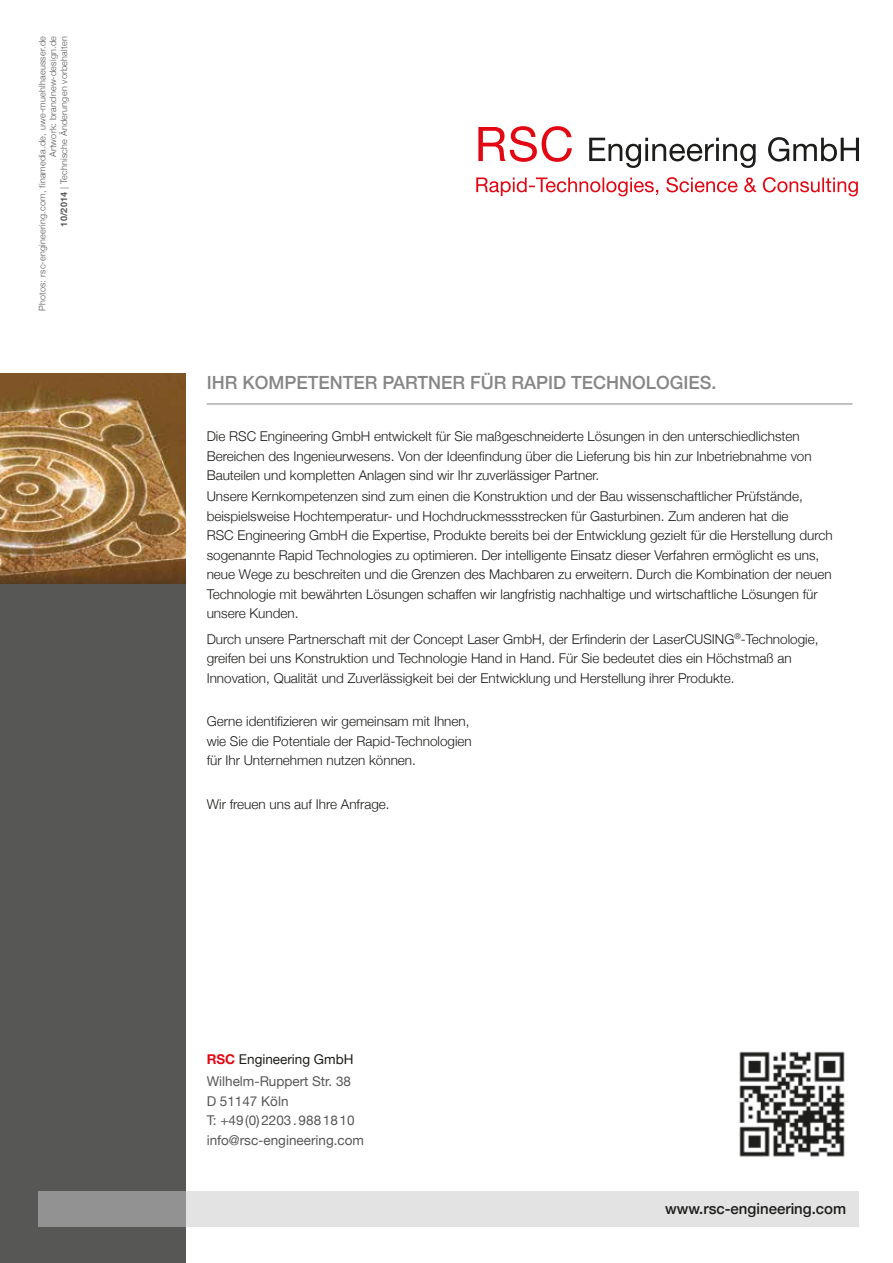
<style>
.page{position:relative;width:893px;height:1263px;background:#fff}
.page>*{position:absolute;margin:0;border:0;box-sizing:border-box;transform-origin:0 0}
.t1{font:500 18.15px "Helvetica Neue";color:#878787}
.t2{font:500 15.15px "Helvetica Neue";color:#1d1d1b}
.t3{font:300 13.5px/19.5px "Helvetica Neue";color:#1d1d1b}
.t4{font:13.5px/19.5px "Helvetica Neue";color:#575756}
.t5{font:300 9px/10.8px "Helvetica Neue";letter-spacing:.025em;color:#575756;text-align:right}
.s1{font-weight:700}
.s2{font-weight:700;color:#e30613}
.s3{color:#1d1d1b}
</style>
<div class="page">
<div style="left:0;top:404px;width:185px;height:859px;background:#575756"></div>
<img style="left:0;top:374px;width:185px;height:210px">
<svg style="left:476px;top:177px;width:382px;height:19px"></svg>
<svg style="left:589px;top:137px;width:270px;height:31px"></svg>
<svg style="left:478px;top:126px;width:94px;height:36px"></svg>
<div style="left:185px;top:1191px;width:674px;height:36px;background:#e3e3e3"></div>
<div style="left:38px;top:1191px;width:147px;height:36px;background:#939292"></div>
<hr style="left:207px;top:404px;width:646px;height:1px;background:#878787">
<img style="left:739px;top:1051px;width:106px;height:106px">
<p class="t5" style="left:36px;top:311px;width:277px;rotate:-90deg">Photos: rsc-engineering.com, finamedia.de, uwe-muehlhaeusser.de<br>Artwork: brandnew-design.de<br><span class="s1">10/2014</span> | Technische Änderungen vorbehalten</p>
<h1 class="t1" style="left:207px;top:368px;width:511px">IHR KOMPETENTER PARTNER FÜR RAPID TECHNOLOGIES.</h1>
<p class="t3" style="left:207px;top:426px;width:606px">Die RSC Engineering GmbH entwickelt für Sie maßgeschneiderte Lösungen in den unterschiedlichsten<br>Bereichen des Ingenieurwesens. Von der Ideenfindung über die Lieferung bis hin zur Inbetriebnahme von<br>Bauteilen und kompletten Anlagen sind wir Ihr zuverlässiger Partner.</p>
<p class="t3" style="left:207px;top:486px;width:627px">Unsere Kernkompetenzen sind zum einen die Konstruktion und der Bau wissenschaftlicher Prüfstände, beispielsweise Hochtemperatur- und Hochdruckmessstrecken für Gasturbinen. Zum anderen hat die<br>RSC Engineering GmbH die Expertise, Produkte bereits bei der Entwicklung gezielt für die Herstellung durch sogenannte Rapid Technologies zu optimieren. Der intelligente Einsatz dieser Verfahren ermöglicht es uns, neue Wege zu beschreiten und die Grenzen des Machbaren zu erweitern. Durch die Kombination der neuen Technologie mit bewährten Lösungen schaffen wir langfristig nachhaltige und wirtschaftliche Lösungen für unsere Kunden.</p>
<p class="t3" style="left:207px;top:628px;width:613px">Durch unsere Partnerschaft mit der Concept Laser GmbH, der Erfinderin der LaserCUSING<sup>®</sup>-Technologie, greifen bei uns Konstruktion und Technologie Hand in Hand. Für Sie bedeutet dies ein Höchstmaß an<br>Innovation, Qualität und Zuverlässigkeit bei der Entwicklung und Herstellung ihrer Produkte.</p>
<p class="t3" style="left:207px;top:711px;width:267px">Gerne identifizieren wir gemeinsam mit Ihnen, wie Sie die Potentiale der Rapid-Technologien für Ihr Unternehmen nutzen können.</p>
<p class="t3" style="left:207px;top:793px;width:184px">Wir freuen uns auf Ihre Anfrage.</p>
<p class="t4" style="left:207px;top:1048px;width:148px;line-height:22.5px"><span class="s2">RSC</span> <span class="s3">Engineering GmbH<br></span>Wilhelm-Ruppert Str. 38</p>
<p class="t4" style="left:207px;top:1092px;width:159px">D 51147 Köln<br>T: +49(0)2203.9881810 info@rsc-engineering.com</p>
<p class="t2" style="left:665px;top:1196px;width:183px">www.rsc-engineering.com</p>
</div>
